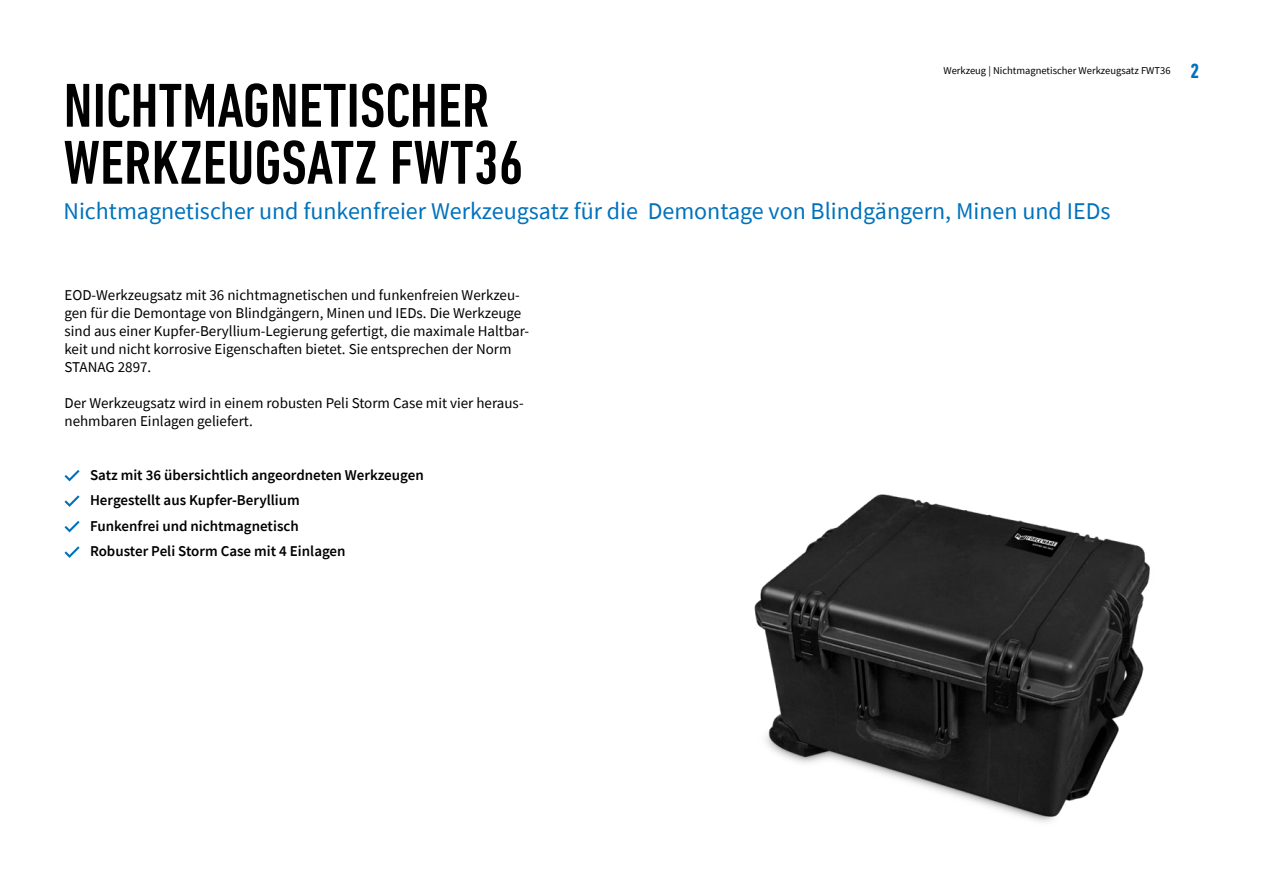
<style>
.page{position:relative;width:1263px;height:893px;background:#fff}
.page>*{position:absolute;margin:0;border:0;box-sizing:border-box;transform-origin:0 0}
.t1{font:500 condensed 63px/57px "DIN Next LT Pro";color:#000}
.t2{font:24px "Source Sans Pro";color:#0072bc}
.t3{font:700 condensed 21px "DIN Next LT Pro";color:#0072bc}
.t4{font:15px "Source Sans Pro";color:#000}
.t5{font:600 15px/25.5px "Source Sans Pro";color:#000}
.t6{font:10.5px "Source Sans Pro";color:#000}
</style>
<div class="page">
<svg style="left:64px;top:470px;width:16px;height:11px"></svg>
<svg style="left:64px;top:495px;width:16px;height:12px"></svg>
<svg style="left:64px;top:521px;width:16px;height:11px"></svg>
<svg style="left:64px;top:546px;width:16px;height:12px"></svg>
<img style="left:754px;top:494px;width:396px;height:328px">
<h1 class="t1" style="left:64px;top:77px;width:462px">NICHTMAGNETISCHER<br>WERKZEUGSATZ FWT36</h1>
<p class="t6" style="left:943px;top:64px;width:229px">Werkzeug | Nichtmagnetischer Werkzeugsatz FWT36</p>
<h2 class="t2" style="left:64px;top:196px;width:1048px">Nichtmagnetischer und funkenfreier Werkzeugsatz für die Demontage von Blindgängern, Minen und IEDs</h2>
<h3 class="t3" style="left:1190px;top:59px;width:10px">2</h3>
<p class="t4" style="left:64px;top:286px;width:457px">EOD-Werkzeugsatz mit 36 nichtmagnetischen und funkenfreien Werkzeu-</p>
<p class="t4" style="left:64px;top:340px;width:449px">keit und nicht korrosive Eigenschaften bietet. Sie entsprechen der Norm</p>
<p class="t4" style="left:64px;top:304px;width:458px">gen für die Demontage von Blindgängern, Minen und IEDs. Die Werkzeuge</p>
<p class="t4" style="left:64px;top:322px;width:466px">sind aus einer Kupfer-Beryllium-Legierung gefertigt, die maximale Haltbar-</p>
<p class="t4" style="left:64px;top:358px;width:88px">STANAG 2897.</p>
<p class="t4" style="left:64px;top:394px;width:461px">Der Werkzeugsatz wird in einem robusten Peli Storm Case mit vier heraus-</p>
<p class="t4" style="left:64px;top:412px;width:190px">nehmbaren Einlagen geliefert.</p>
<p class="t5" style="left:90px;top:462px;width:335px">Satz mit 36 übersichtlich angeordneten Werkzeugen Hergestellt aus Kupfer-Beryllium<br>Funkenfrei und nichtmagnetisch<br>Robuster Peli Storm Case mit 4 Einlagen</p>
</div>
